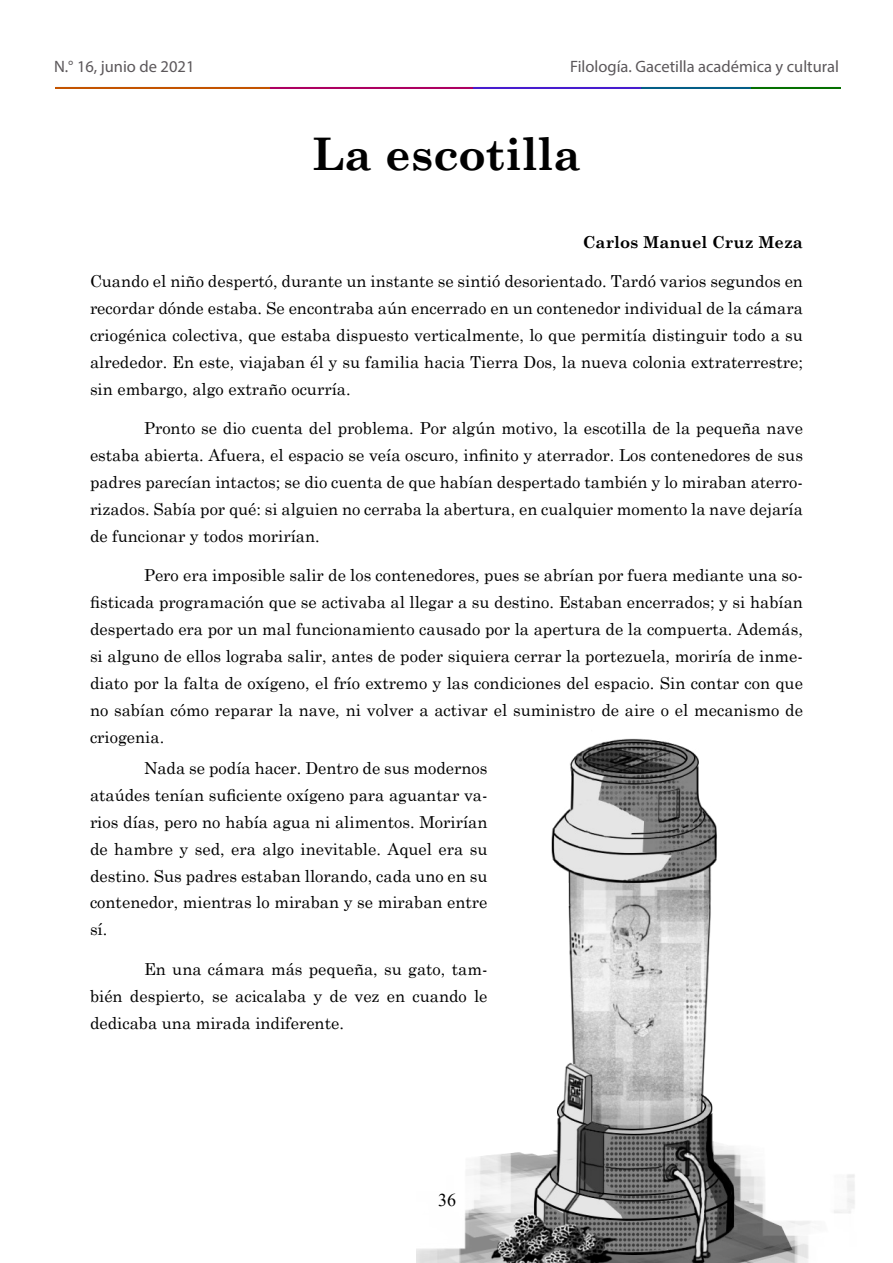
<style>
.page{position:relative;width:893px;height:1263px;background:#fff}
.page>*{position:absolute;margin:0;border:0;box-sizing:border-box;transform-origin:0 0}
.t1{font:700 45px "Century Schoolbook";color:#000}
.t2{font:18px "Times New Roman";color:#000}
.t3{font:16.5px/27px "Century Schoolbook";color:#000;text-align:justify}
.t4{font:16.5px "Myriad Pro";color:#5b575a}
.t5{font:700 16.5px "Century Schoolbook";color:#000}
</style>
<div class="page">
<hr style="left:56px;top:87px;width:214px;height:1px;background:#c45400">
<hr style="left:270px;top:87px;width:203px;height:1px;background:#ad0061">
<hr style="left:473px;top:87px;width:168px;height:1px;background:#471ccf">
<hr style="left:641px;top:87px;width:110px;height:1px;background:#035e87">
<hr style="left:751px;top:87px;width:89px;height:1px;background:#057000">
<img style="left:416px;top:738px;width:439px;height:525px">
<p class="t4" style="left:54px;top:56px;width:142px">N.° 16, junio de 2021</p>
<p class="t4" style="left:570px;top:56px;width:270px">Filología. Gacetilla académica y cultural</p>
<h1 class="t1" style="left:312px;top:119px;width:270px">La escotilla</h1>
<p class="t5" style="left:583px;top:229px;width:222px">Carlos Manuel Cruz Meza</p>
<p class="t3" style="left:90px;top:266px;width:714px">Cuando el niño despertó, durante un instante se sintió desorientado. Tardó varios segundos en recordar dónde estaba. Se encontraba aún encerrado en un contenedor individual de la cámara criogénica colectiva, que estaba dispuesto verticalmente, lo que permitía distinguir todo a su alrededor. En este, viajaban él y su familia hacia Tierra Dos, la nueva colonia extraterrestre; sin embargo, algo extraño ocurría.</p>
<p class="t3" style="left:90px;top:413px;width:714px;text-indent:54px">Pronto se dio cuenta del problema. Por algún motivo, la escotilla de la pequeña nave estaba abierta. Afuera, el espacio se veía oscuro, infinito y aterrador. Los contenedores de sus padres parecían intactos; se dio cuenta de que habían despertado también y lo miraban aterro&shy;rizados. Sabía por qué: si alguien no cerraba la abertura, en cualquier momento la nave dejaría de funcionar y todos morirían.</p>
<p class="t3" style="left:90px;top:560px;width:714px;text-indent:54px">Pero era imposible salir de los contenedores, pues se abrían por fuera mediante una so&shy;fisticada programación que se activaba al llegar a su destino. Estaban encerrados; y si habían despertado era por un mal funcionamiento causado por la apertura de la compuerta. Además, si alguno de ellos lograba salir, antes de poder siquiera cerrar la portezuela, moriría de inme&shy;diato por la falta de oxígeno, el frío extremo y las condiciones del espacio. Sin contar con que no sabían cómo reparar la nave, ni volver a activar el suministro de aire o el mecanismo de criogenia.</p>
<p class="t3" style="left:90px;top:753px;width:399px;text-indent:54px">Nada se podía hacer. Dentro de sus modernos ataúdes tenían suficiente oxígeno para aguantar va&shy;rios días, pero no había agua ni alimentos. Morirían de hambre y sed, era algo inevitable. Aquel era su destino. Sus padres estaban llorando, cada uno en su contenedor, mientras lo miraban y se miraban entre sí.</p>
<p class="t3" style="left:90px;top:954px;width:399px;text-indent:54px">En una cámara más pequeña, su gato, tam&shy;bién despierto, se acicalaba y de vez en cuando le dedicaba una mirada indiferente.</p>
<p class="t2" style="left:438px;top:1187px;width:19px">36</p>
</div>
